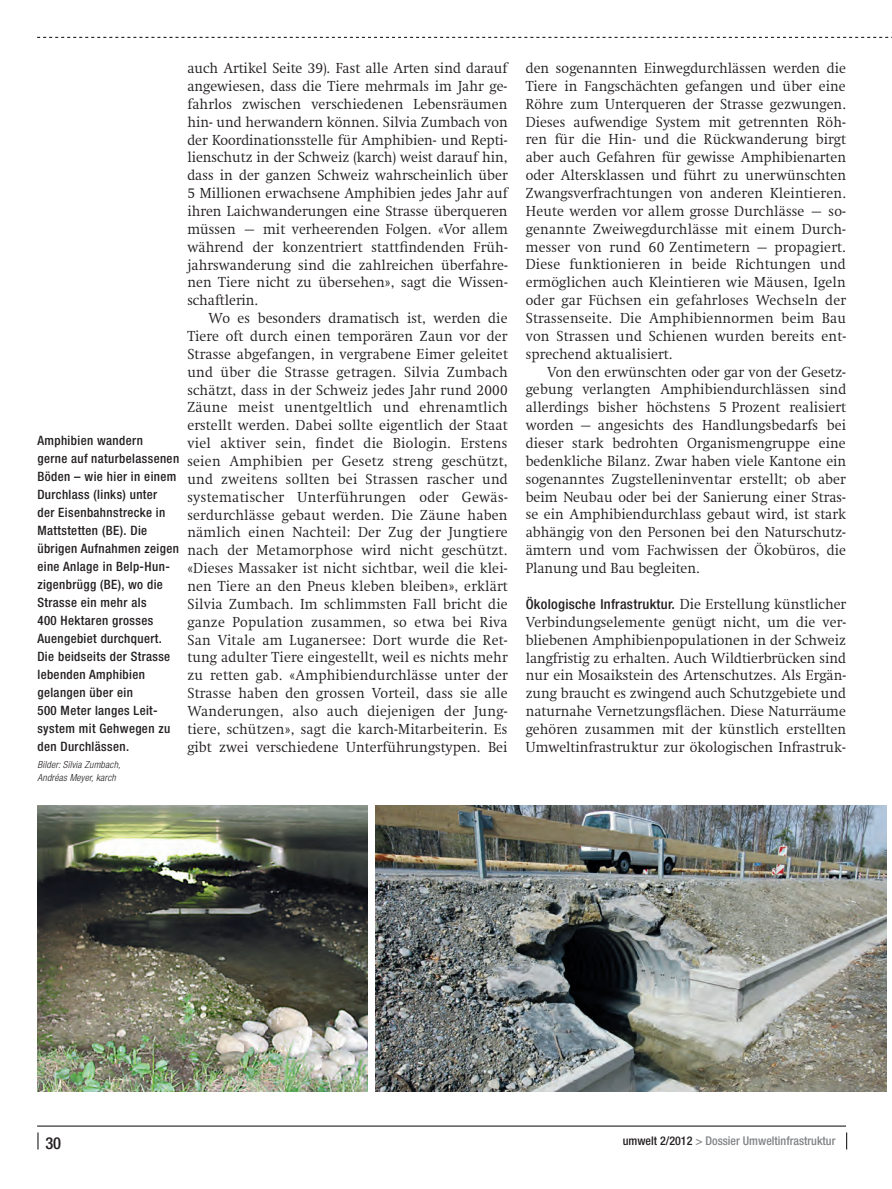
<style>
.page{position:relative;width:892px;height:1189px;background:#fff}
.page>*{position:absolute;margin:0;border:0;box-sizing:border-box;transform-origin:0 0}
.t1{font:500 condensed 16.5px "Helvetica Neue LT";color:#231f20}
.t2{font:300 14.85px/17.9px "Swift LT Std";letter-spacing:.005em;color:#231f20;text-align:justify;scale:.95 1}
.t3{font:500 condensed 13.8px "Helvetica Neue LT";letter-spacing:.02em;color:#231f20;scale:1.04 1}
.t4{font:500 condensed 12.9px/18px "Helvetica Neue LT";letter-spacing:.03em;color:#231f20}
.t5{font:500 condensed 12px "Helvetica Neue LT";color:#808285}
.t6{font:italic 300 condensed 9.75px/13.5px "Helvetica Neue LT";letter-spacing:.02em;color:#231f20}
.s1{font-family:"Swift LT Std";font-weight:300;font-stretch:normal;font-size:14.85px}
.s2{color:#231f20}
</style>
<div class="page">
<hr style="left:37px;top:1125px;width:808px;height:1px;background:#231f20">
<svg style="left:37px;top:1132px;width:2px;height:17px"></svg>
<svg style="left:37px;top:37px;width:852px;height:1px"></svg>
<img style="left:37px;top:805px;width:330px;height:286px">
<img style="left:375px;top:805px;width:511px;height:286px">
<p class="t2" style="left:187px;top:59px;width:339px">auch Artikel Seite 39). Fast alle Arten sind darauf angewiesen, dass die Tiere mehrmals im Jahr ge&shy;fahrlos zwischen verschiedenen Lebensräumen hin- und herwandern können. Silvia Zumbach von der Koordinationsstelle für Amphibien- und Repti&shy;lienschutz in der Schweiz (karch) weist darauf hin, dass in der ganzen Schweiz wahrscheinlich über 5 Millionen erwachsene Amphibien jedes Jahr auf ihren Laichwanderungen eine Strasse überqueren müssen – mit verheerenden Folgen. «Vor allem während der konzentriert stattfindenden Früh&shy;jahrswanderung sind die zahlreichen überfahre&shy;nen Tiere nicht zu übersehen», sagt die Wissen&shy;schaftlerin.</p>
<p class="t2" style="left:187px;top:309px;width:339px;text-indent:21px">Wo es besonders dramatisch ist, werden die Tiere oft durch einen temporären Zaun vor der Strasse abgefangen, in vergrabene Eimer geleitet und über die Strasse getragen. Silvia Zumbach schätzt, dass in der Schweiz jedes Jahr rund 2000<br>Zäune meist unentgeltlich und ehrenamtlich erstellt werden. Dabei sollte eigentlich der Staat viel aktiver sein, findet die Biologin. Erstens seien Amphibien per Gesetz streng geschützt, und zweitens sollten bei Strassen rascher und systematischer Unterführungen oder Gewäs&shy;serdurchlässe gebaut werden. Die Zäune haben nämlich einen Nachteil: Der Zug der Jungtiere nach der Metamorphose wird nicht geschützt. «Dieses Massaker ist nicht sichtbar, weil die klei&shy;nen Tiere an den Pneus kleben bleiben», erklärt Silvia Zumbach. Im schlimmsten Fall bricht die ganze Population zusammen, so etwa bei Riva San Vitale am Luganersee: Dort wurde die Ret&shy;tung adulter Tiere eingestellt, weil es nichts mehr zu retten gab. «Amphibiendurchlässe unter der Strasse haben den grossen Vorteil, dass sie alle Wanderungen, also auch diejenigen der Jung&shy;tiere, schützen», sagt die karch-Mitarbeiterin. Es gibt zwei verschiedene Unterführungstypen. Bei</p>
<p class="t4" style="left:37px;top:431px;width:143px">Amphibien wandern<br>gerne auf naturbelassenen<br>Böden – wie hier in einem<br>Durchlass (links) unter<br>der Eisenbahnstrecke in<br>Mattstetten (BE). Die übrigen Aufnahmen zeigen eine Anlage in Belp-Hun&shy;zigenbrügg (BE), wo die<br>Strasse ein mehr als<br>400 Hektaren grosses<br>Auengebiet durchquert.<br>Die beidseits der Strasse lebenden Amphibien gelangen über ein<br>500 Meter langes Leit&shy;system mit Gehwegen zu den Durchlässen.</p>
<p class="t6" style="left:37px;top:757px;width:85px">Bilder: Silvia Zumbach,<br>Andréas Meyer, karch</p>
<p class="t2" style="left:525px;top:59px;width:339px">den sogenannten Einwegdurchlässen werden die Tiere in Fangschächten gefangen und über eine Röhre zum Unterqueren der Strasse gezwungen.<br>Dieses aufwendige System mit getrennten Röh&shy;ren für die Hin- und die Rückwanderung birgt aber auch Gefahren für gewisse Amphibienarten oder Altersklassen und führt zu unerwünschten Zwangsverfrachtungen von anderen Kleintieren.<br>Heute werden vor allem grosse Durchlässe – so&shy;genannte Zweiwegdurchlässe mit einem Durch&shy;messer von rund 60 Zentimetern – propagiert.<br>Diese funktionieren in beide Richtungen und ermöglichen auch Kleintieren wie Mäusen, Igeln oder gar Füchsen ein gefahrloses Wechseln der Strassenseite. Die Amphibiennormen beim Bau von Strassen und Schienen wurden bereits ent&shy;sprechend aktualisiert.</p>
<p class="t2" style="left:525px;top:363px;width:339px;text-indent:21px">Von den erwünschten oder gar von der Gesetz&shy;gebung verlangten Amphibiendurchlässen sind allerdings bisher höchstens 5 Prozent realisiert worden – angesichts des Handlungsbedarfs bei dieser stark bedrohten Organismengruppe eine bedenkliche Bilanz. Zwar haben viele Kantone ein sogenanntes Zugstelleninventar erstellt; ob aber beim Neubau oder bei der Sanierung einer Stras&shy;se ein Amphibiendurchlass gebaut wird, ist stark abhängig von den Personen bei den Naturschutz&shy;ämtern und vom Fachwissen der Ökobüros, die Planung und Bau begleiten.</p>
<p class="t3" style="left:525px;top:596px;width:309px">Ökologische Infrastruktur. <span class="s1">Die Erstellung künstlicher</span></p>
<p class="t2" style="left:525px;top:613px;width:339px">Verbindungselemente genügt nicht, um die ver&shy;bliebenen Amphibienpopulationen in der Schweiz langfristig zu erhalten. Auch Wildtierbrücken sind nur ein Mosaikstein des Artenschutzes. Als Ergän&shy;zung braucht es zwingend auch Schutzgebiete und naturnahe Vernetzungsflächen. Diese Naturräume gehören zusammen mit der künstlich erstellten Umweltinfrastruktur zur ökologischen Infrastruk-</p>
<p class="t1" style="left:45px;top:1134px;width:17px">30</p>
<p class="t5" style="left:622px;top:1133px;width:214px"><span class="s2">umwelt 2/2012</span> &gt; Dossier Umweltinfrastruktur</p>
</div>
